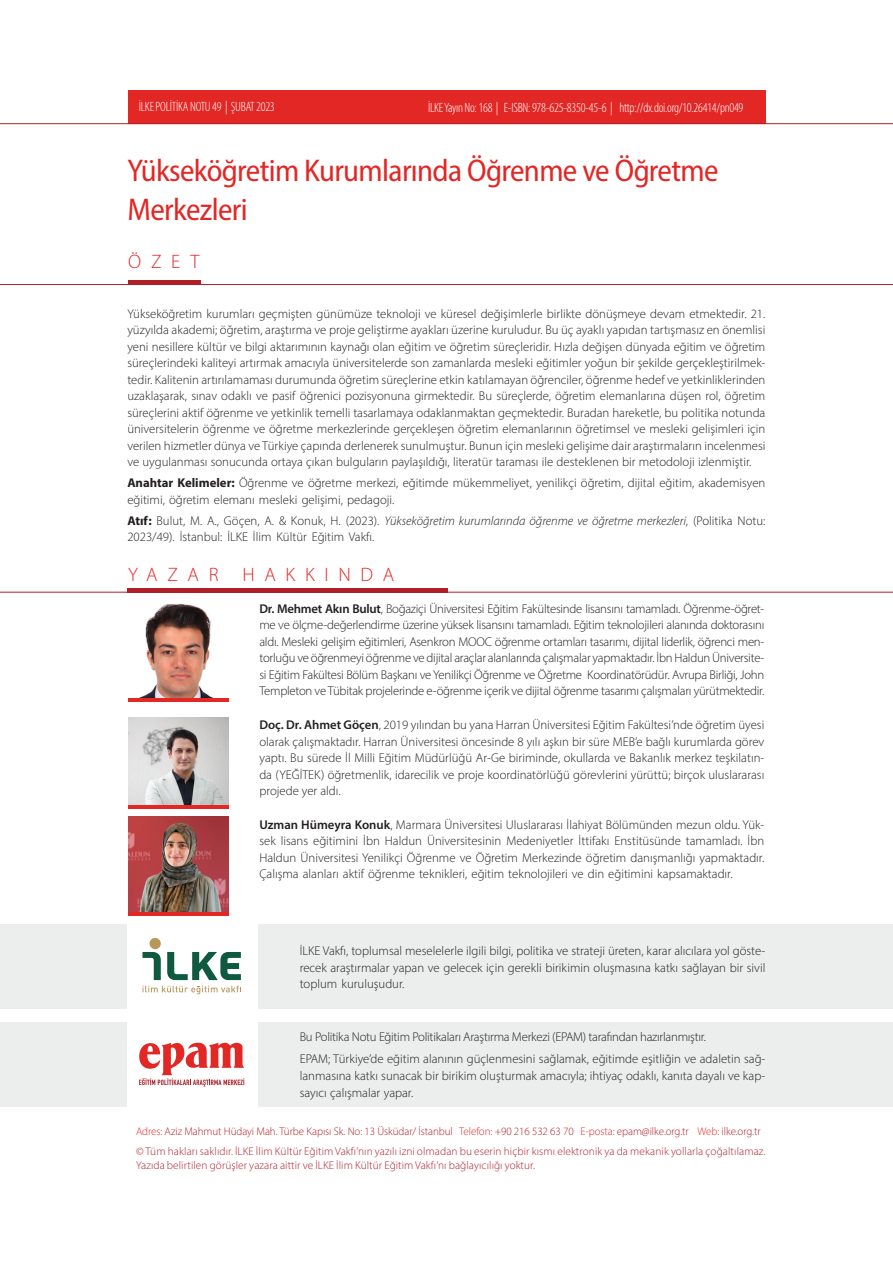
<style>
.page{position:relative;width:893px;height:1263px;background:#fff}
.page>*{position:absolute;margin:0;border:0;box-sizing:border-box;transform-origin:0 0}
.t1{font:semi-condensed 31.5px/39.6px "Myriad Pro";letter-spacing:-.02em;color:#e22725}
.t2{font:300 19.5px "Myriad Pro";letter-spacing:.5em;color:#e22725}
.t3{font:300 condensed 13.5px "Myriad Pro";letter-spacing:-.02em;color:#fff}
.t4{font:300 12.75px/16.5px "Myriad Pro";color:#231f20;text-align:justify}
.t5{font:300 11.25px/20.2px "Myriad Pro";letter-spacing:.01em;color:#b01f27}
.s1{font-weight:700}
.s2{font-style:italic}
.s3{font-weight:600}
.s4{color:#e22725}
</style>
<div class="page">
<img style="left:128px;top:603px;width:101px;height:96px">
<img style="left:128px;top:717px;width:101px;height:88px">
<img style="left:128px;top:817px;width:101px;height:95px">
<hr style="left:0;top:592px;width:893px;height:1px;background:#b01f27">
<hr style="left:0;top:284px;width:893px;height:1px;background:#b01f27">
<hr style="left:128px;top:280px;width:73px;height:4px;background:#b01f27">
<div style="left:128px;top:588px;width:320px;height:5px;background:#b01f27"></div>
<hr style="left:128px;top:699px;width:101px;height:3px;background:#e22725">
<hr style="left:128px;top:805px;width:101px;height:3px;background:#e22725">
<hr style="left:128px;top:912px;width:101px;height:3px;background:#e22725">
<div style="left:128px;top:90px;width:637px;height:33px;background:#e22725"></div>
<hr style="left:0;top:123px;width:893px;height:1px;background:#b01f27">
<div style="left:258px;top:925px;width:635px;height:84px;background:#eceded"></div>
<div style="left:258px;top:1022px;width:635px;height:84px;background:#eceded"></div>
<div style="left:0;top:925px;width:127px;height:84px;background:#eceded"></div>
<div style="left:0;top:1022px;width:127px;height:84px;background:#eceded"></div>
<svg style="left:142px;top:952px;width:19px;height:28px"></svg>
<svg style="left:167px;top:952px;width:74px;height:28px"></svg>
<div style="left:150px;top:938px;width:11px;height:11px;background:#b99659;border-radius:50%"></div>
<svg style="left:142px;top:986px;width:99px;height:8px"></svg>
<svg style="left:139px;top:1042px;width:106px;height:45px"></svg>
<p class="t3" style="left:139px;top:99px;width:137px">İLKE POLİTİKA NOTU 49 | ŞUBAT 2023</p>
<p class="t3" style="left:428px;top:99px;width:317px">İLKE Yayın No: 168 | E-ISBN: 978-625-8350-45-6 | http://dx.doi.org/10.26414/pn049</p>
<h1 class="t1" style="left:128px;top:150px;width:592px">Yükseköğretim Kurumlarında Öğrenme ve Öğretme<br>Merkezleri</h1>
<h2 class="t2" style="left:128px;top:249px;width:73px">ÖZET</h2>
<p class="t4" style="left:127px;top:305px;width:640px">Yükseköğretim kurumları geçmişten günümüze teknoloji ve küresel değişimlerle birlikte dönüşmeye devam etmektedir. 21. yüzyılda akademi; öğretim, araştırma ve proje geliştirme ayakları üzerine kuruludur. Bu üç ayaklı yapıdan tartışmasız en önemlisi yeni nesillere kültür ve bilgi aktarımının kaynağı olan eğitim ve öğretim süreçleridir. Hızla değişen dünyada eğitim ve öğretim süreçlerindeki kaliteyi artırmak amacıyla üniversitelerde son zamanlarda mesleki eğitimler yoğun bir şekilde gerçekleştirilmek&shy;tedir. Kalitenin artırılamaması durumunda öğretim süreçlerine etkin katılamayan öğrenciler, öğrenme hedef ve yetkinliklerinden uzaklaşarak, sınav odaklı ve pasif öğrenici pozisyonuna girmektedir. Bu süreçlerde, öğretim elemanlarına düşen rol, öğretim süreçlerini aktif öğrenme ve yetkinlik temelli tasarlamaya odaklanmaktan geçmektedir. Buradan hareketle, bu politika notunda üniversitelerin öğrenme ve öğretme merkezlerinde gerçekleşen öğretim elemanlarının öğretimsel ve mesleki gelişimleri için verilen hizmetler dünya ve Türkiye çapında derlenerek sunulmuştur. Bunun için mesleki gelişime dair araştırmaların incelenmesi ve uygulanması sonucunda ortaya çıkan bulguların paylaşıldığı, literatür taraması ile desteklenen bir metodoloji izlenmiştir.</p>
<p class="t4" style="left:127px;top:475px;width:640px"><span class="s1">Anahtar Kelimeler:</span> Öğrenme ve öğretme merkezi, eğitimde mükemmeliyet, yenilikçi öğretim, dijital eğitim, akademisyen eğitimi, öğretim elemanı mesleki gelişimi, pedagoji.</p>
<p class="t4" style="left:127px;top:512px;width:640px"><span class="s1">Atıf:</span> Bulut, M. A., Göçen, A. &amp; Konuk, H. (2023). <span class="s2">Yükseköğretim kurumlarında öğrenme ve öğretme merkezleri</span>, (Politika Notu:<br>2023/49). İstanbul: İLKE İlim Kültür Eğitim Vakfı.</p>
<h2 class="t2" style="left:128px;top:563px;width:267px">YAZAR HAKKINDA</h2>
<p class="t4" style="left:259px;top:600px;width:506px"><span class="s3">Dr. Mehmet Akın Bulut</span>, Boğaziçi Üniversitesi Eğitim Fakültesinde lisansını tamamladı. Öğrenme-öğret&shy;me ve ölçme-değerlendirme üzerine yüksek lisansını tamamladı. Eğitim teknolojileri alanında doktorasını aldı. Mesleki gelişim eğitimleri, Asenkron MOOC öğrenme ortamları tasarımı, dijital liderlik, öğrenci men&shy;torluğu ve öğrenmeyi öğrenme ve dijital araçlar alanlarında çalışmalar yapmaktadır. İbn Haldun Üniversite&shy;si Eğitim Fakültesi Bölüm Başkanı ve Yenilikçi Öğrenme ve Öğretme Koordinatörüdür. Avrupa Birliği, John Templeton ve Tübitak projelerinde e-öğrenme içerik ve dijital öğrenme tasarımı çalışmaları yürütmektedir.</p>
<p class="t4" style="left:259px;top:716px;width:506px"><span class="s3">Doç. Dr. Ahmet Göçen</span>, 2019 yılından bu yana Harran Üniversitesi Eğitim Fakültesi’nde öğretim üyesi olarak çalışmaktadır. Harran Üniversitesi öncesinde 8 yılı aşkın bir süre MEB’e bağlı kurumlarda görev yaptı. Bu sürede İl Milli Eğitim Müdürlüğü Ar-Ge biriminde, okullarda ve Bakanlık merkez teşkilatın&shy;da (YEĞİTEK) öğretmenlik, idarecilik ve proje koordinatörlüğü görevlerini yürüttü; birçok uluslararası projede yer aldı.</p>
<p class="t4" style="left:259px;top:816px;width:506px"><span class="s3">Uzman Hümeyra Konuk</span>, Marmara Üniversitesi Uluslararası İlahiyat Bölümünden mezun oldu. Yük&shy;sek lisans eğitimini İbn Haldun Üniversitesinin Medeniyetler İttifakı Enstitüsünde tamamladı. İbn Haldun Üniversitesi Yenilikçi Öğrenme ve Öğretim Merkezinde öğretim danışmanlığı yapmaktadır.<br>Çalışma alanları aktif öğrenme teknikleri, eğitim teknolojileri ve din eğitimini kapsamaktadır.</p>
<p class="t4" style="left:300px;top:942px;width:467px">İLKE Vakfı, toplumsal meselelerle ilgili bilgi, politika ve strateji üreten, karar alıcılara yol göste&shy;recek araştırmalar yapan ve gelecek için gerekli birikimin oluşmasına katkı sağlayan bir sivil toplum kuruluşudur.</p>
<p class="t4" style="left:300px;top:1026px;width:467px;line-height:21.5px">Bu Politika Notu Eğitim Politikaları Araştırma Merkezi (EPAM) tarafından hazırlanmıştır.<br>EPAM; Türkiye’de eğitim alanının güçlenmesini sağlamak, eğitimde eşitliğin ve adaletin sağ-</p>
<p class="t4" style="left:300px;top:1067px;width:467px;line-height:17.2px">lanmasına katkı sunacak bir birikim oluşturmak amacıyla; ihtiyaç odaklı, kanıta dayalı ve kap&shy;sayıcı çalışmalar yapar.</p>
<p class="t5" style="left:136px;top:1120px;width:631px"><span class="s4">Adres:</span> Aziz Mahmut Hüdayi Mah. Türbe Kapısı Sk. No: 13 Üsküdar/ İstanbul <span class="s4">Telefon:</span> +90 216 532 63 70 <span class="s4">E-posta:</span> epam@ilke.org.tr <span class="s4">Web:</span> ilke.org.tr © Tüm hakları saklıdır. İLKE İlim Kültür Eğitim Vakfı’nın yazılı izni olmadan bu eserin hiçbir kısmı elektronik ya da mekanik yollarla çoğaltılamaz.</p>
<p class="t5" style="left:136px;top:1155px;width:401px">Yazıda belirtilen görüşler yazara aittir ve İLKE İlim Kültür Eğitim Vakfı’nı bağlayıcılığı yoktur.</p>
</div>
